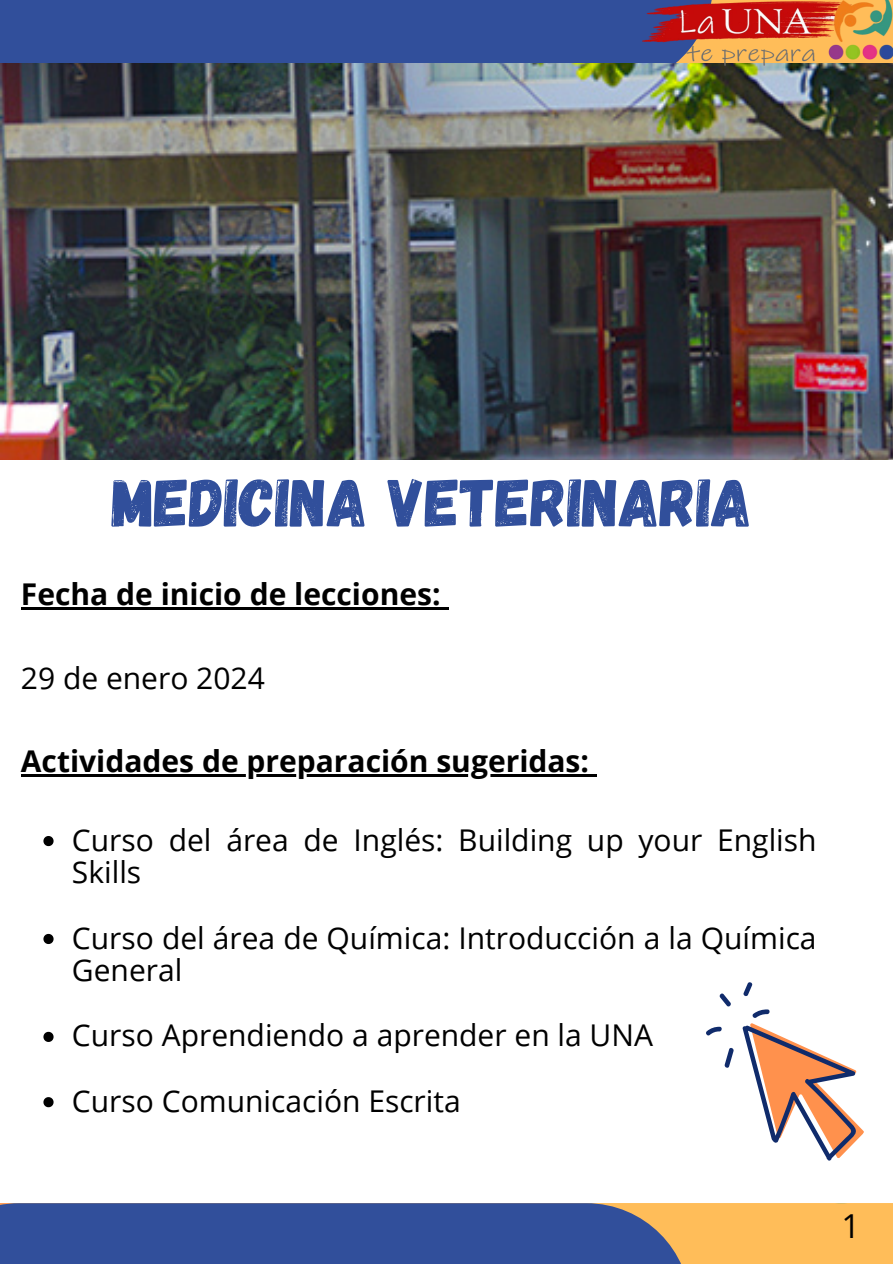
<style>
.page{position:relative;width:893px;height:1264px;background:#fff}
.page>*{position:absolute;margin:0;border:0;box-sizing:border-box;transform-origin:0 0}
.t1{font:67.5px "Gagalin";color:#314f9b}
.t2{font:33px "Open Sans";color:#000}
.t3{font:30px/32.7px "Open Sans";color:#000}
.t4{font:700 30px "Open Sans";color:#000}
</style>
<div class="page">
<div style="left:0;top:0;width:713px;height:87px;background:#314f9b"></div>
<img style="left:0;top:64px;width:892px;height:396px">
<div style="left:0;top:1203px;width:892px;height:60px;background:#ffbd59"></div>
<div style="left:0;top:1203px;width:690px;height:60px;background:#314f9b"></div>
<img style="left:642px;top:0;width:250px;height:65px">
<hr style="left:21px;top:607px;width:419px;height:2px;background:#000">
<svg style="left:440px;top:607px;width:8px;height:2px"></svg>
<hr style="left:21px;top:774px;width:568px;height:2px;background:#000">
<svg style="left:589px;top:774px;width:8px;height:2px"></svg>
<svg style="left:43px;top:836px;width:11px;height:10px"></svg>
<svg style="left:43px;top:933px;width:11px;height:11px"></svg>
<svg style="left:43px;top:1031px;width:11px;height:10px"></svg>
<svg style="left:43px;top:1097px;width:11px;height:10px"></svg>
<svg style="left:706px;top:982px;width:158px;height:179px"></svg>
<p class="t1" style="left:112px;top:459px;width:641px">MEDICINA VETERINARIA</p>
<h2 class="t4" style="left:21px;top:573px;width:421px">Fecha de inicio de lecciones:</h2>
<p class="t3" style="left:21px;top:660px;width:245px">29 de enero 2024</p>
<h2 class="t4" style="left:21px;top:739px;width:569px">Actividades de preparación sugeridas:</h2>
<p class="t3" style="left:72px;top:822px;width:746px">Curso del área de Inglés: Building up your English<br>Skills</p>
<p class="t3" style="left:72px;top:920px;width:746px">Curso del área de Química: Introducción a la Química<br>General</p>
<p class="t3" style="left:72px;top:1018px;width:582px">Curso Aprendiendo a aprender en la UNA</p>
<p class="t3" style="left:72px;top:1083px;width:390px">Curso Comunicación Escrita</p>
<h1 class="t2" style="left:841px;top:1202px;width:20px">1</h1>
</div>
